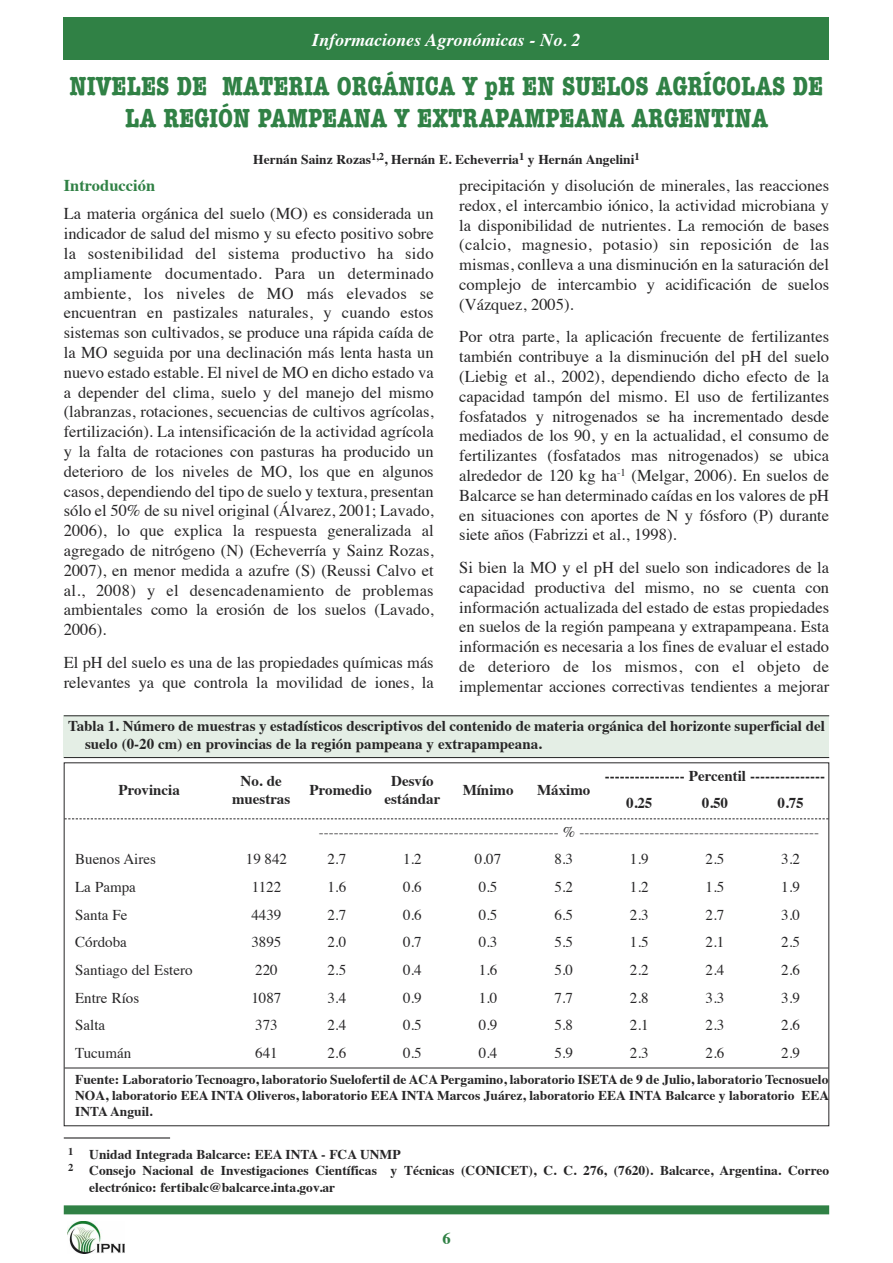
<style>
.page{position:relative;width:893px;height:1263px;background:#fff}
.page>*{position:absolute;margin:0;border:0;box-sizing:border-box;transform-origin:0 0}
.t1{font:700 condensed 27px/32.4px "American Typewriter";color:#308145;text-align:center}
.t2{font:italic 700 18px "Times";color:#fff}
.t3{font:16.5px/19.8px "Times";color:#272627;text-align:justify}
.t4{font:700 16.5px "Times";color:#308145}
.t5{font:15px "Times";color:#272627}
.t6{font:700 15px/18px "Times";color:#272627}
.t7{font:700 13.5px/16.2px "Times";color:#272627;text-align:justify}
.s1{color:#fff}
</style>
<div class="page">
<div style="left:64px;top:17px;width:765px;height:43px;background:#308145"></div>
<div style="left:64px;top:1205px;width:765px;height:9px;background:#308145"></div>
<img style="left:67px;top:1221px;width:57px;height:33px">
<hr style="left:64px;top:1137px;width:106px;height:1px;background:#272627">
<div style="left:64px;top:715px;width:765px;height:43px;background:#e4eee5"></div>
<hr style="left:64px;top:715px;width:765px;height:1px;background:#272627">
<hr style="left:64px;top:757px;width:765px;height:1px;background:#272627">
<svg style="left:65px;top:818px;width:763px;height:1px"></svg>
<hr style="left:65px;top:1068px;width:763px;height:1px;background:#272627">
<p class="t2" style="left:312px;top:32px;width:270px">Informaciones Agronómicas - No. 2</p>
<h1 class="t1" style="left:70px;top:70px;width:755px">NIVELES DE MATERIA ORGÁNICA Y pH EN SUELOS AGRÍCOLAS DE<br>LA REGIÓN PAMPEANA Y EXTRAPAMPEANA ARGENTINA</h1>
<p class="t7" style="left:253px;top:153px;width:388px">Hernán Sainz Rozas<sup>1,2</sup>, Hernán E. Echeverria<sup>1</sup> y Hernán Angelini<sup>1</sup></p>
<p class="t4" style="left:64px;top:179px;width:93px">Introducción</p>
<p class="t3" style="left:64px;top:205px;width:371px">La materia orgánica del suelo (MO) es considerada un indicador de salud del mismo y su efecto positivo sobre la sostenibilidad del sistema productivo ha sido ampliamente documentado. Para un determinado ambiente, los niveles de MO más elevados se encuentran en pastizales naturales, y cuando estos sistemas son cultivados, se produce una rápida caída de la MO seguida por una declinación más lenta hasta un nuevo estado estable. El nivel de MO en dicho estado va a depender del clima, suelo y del manejo del mismo (labranzas, rotaciones, secuencias de cultivos agrícolas, fertilización). La intensificación de la actividad agrícola y la falta de rotaciones con pasturas ha producido un deterioro de los niveles de MO, los que en algunos casos, dependiendo del tipo de suelo y textura, presentan sólo el 50% de su nivel original (Álvarez, 2001; Lavado, 2006), lo que explica la respuesta generalizada al agregado de nitrógeno (N) (Echeverría y Sainz Rozas, 2007), en menor medida a azufre (S) (Reussi Calvo et al., 2008) y el desencadenamiento de problemas ambientales como la erosión de los suelos (Lavado, 2006).</p>
<p class="t3" style="left:64px;top:654px;width:371px">El pH del suelo es una de las propiedades químicas más relevantes ya que controla la movilidad de iones, la</p>
<p class="t3" style="left:459px;top:177px;width:371px">precipitación y disolución de minerales, las reacciones redox, el intercambio iónico, la actividad microbiana y la disponibilidad de nutrientes. La remoción de bases (calcio, magnesio, potasio) sin reposición de las mismas, conlleva a una disminución en la saturación del complejo de intercambio y acidificación de suelos (Vázquez, 2005).</p>
<p class="t3" style="left:459px;top:328px;width:371px">Por otra parte, la aplicación frecuente de fertilizantes también contribuye a la disminución del pH del suelo (Liebig et al., 2002), dependiendo dicho efecto de la capacidad tampón del mismo. El uso de fertilizantes fosfatados y nitrogenados se ha incrementado desde mediados de los 90, y en la actualidad, el consumo de fertilizantes (fosfatados mas nitrogenados) se ubica alrededor de 120 kg ha<sup>-1</sup> (Melgar, 2006). En suelos de Balcarce se han determinado caídas en los valores de pH en situaciones con aportes de N y fósforo (P) durante siete años (Fabrizzi et al., 1998).</p>
<p class="t3" style="left:459px;top:559px;width:371px">Si bien la MO y el pH del suelo son indicadores de la capacidad productiva del mismo, no se cuenta con información actualizada del estado de estas propiedades en suelos de la región pampeana y extrapampeana. Esta información es necesaria a los fines de evaluar el estado de deterioro de los mismos, con el objeto de implementar acciones correctivas tendientes a mejorar</p>
<p class="t6" style="left:85px;top:719px;width:741px;text-indent:-17px">Tabla 1. Número de muestras y estadísticos descriptivos del contenido de materia orgánica del horizonte superficial del suelo (0-20 cm) en provincias de la región pampeana y extrapampeana.</p>
<p class="t6" style="left:119px;top:782px;width:63px">Provincia</p>
<p class="t6" style="left:232px;top:773px;width:60px;text-align:center">No. de muestras</p>
<p class="t6" style="left:310px;top:782px;width:64px">Promedio</p>
<p class="t6" style="left:384px;top:773px;width:57px;text-align:center">Desvío estándar</p>
<p class="t6" style="left:463px;top:782px;width:52px">Mínimo</p>
<p class="t6" style="left:537px;top:782px;width:55px">Máximo</p>
<p class="t6" style="left:626px;top:763px;width:200px;line-height:27.6px;text-indent:-21px">---------------- Percentil ---------------<br>0.25</p>
<p class="t6" style="left:702px;top:796px;width:28px">0.50</p>
<p class="t6" style="left:777px;top:796px;width:28px">0.75</p>
<p class="t5" style="left:319px;top:825px;width:502px">------------------------------------------------ % ------------------------------------------------</p>
<p class="t5" style="left:75px;top:853px;width:82px">Buenos Aires</p>
<p class="t5" style="left:246px;top:853px;width:43px">19<span class="s1">.</span>842</p>
<p class="t5" style="left:327px;top:853px;width:20px">2.7</p>
<p class="t5" style="left:403px;top:853px;width:20px">1.2</p>
<p class="t5" style="left:475px;top:853px;width:28px">0.07</p>
<p class="t5" style="left:554px;top:853px;width:20px">8.3</p>
<p class="t5" style="left:630px;top:853px;width:20px">1.9</p>
<p class="t5" style="left:706px;top:853px;width:20px">2.5</p>
<p class="t5" style="left:781px;top:853px;width:20px">3.2</p>
<p class="t5" style="left:75px;top:881px;width:62px">La Pampa</p>
<p class="t5" style="left:252px;top:881px;width:31px">1122</p>
<p class="t5" style="left:327px;top:881px;width:20px">1.6</p>
<p class="t5" style="left:403px;top:881px;width:20px">0.6</p>
<p class="t5" style="left:479px;top:881px;width:20px">0.5</p>
<p class="t5" style="left:554px;top:881px;width:20px">5.2</p>
<p class="t5" style="left:630px;top:881px;width:20px">1.2</p>
<p class="t5" style="left:706px;top:881px;width:20px">1.5</p>
<p class="t5" style="left:781px;top:881px;width:20px">1.9</p>
<p class="t5" style="left:75px;top:908px;width:54px">Santa Fe</p>
<p class="t5" style="left:251px;top:908px;width:31px">4439</p>
<p class="t5" style="left:327px;top:908px;width:20px">2.7</p>
<p class="t5" style="left:403px;top:908px;width:20px">0.6</p>
<p class="t5" style="left:479px;top:908px;width:20px">0.5</p>
<p class="t5" style="left:554px;top:908px;width:20px">6.5</p>
<p class="t5" style="left:630px;top:908px;width:20px">2.3</p>
<p class="t5" style="left:706px;top:908px;width:20px">2.7</p>
<p class="t5" style="left:781px;top:908px;width:20px">3.0</p>
<p class="t5" style="left:75px;top:936px;width:53px">Córdoba</p>
<p class="t5" style="left:251px;top:936px;width:31px">3895</p>
<p class="t5" style="left:327px;top:936px;width:20px">2.0</p>
<p class="t5" style="left:403px;top:936px;width:20px">0.7</p>
<p class="t5" style="left:479px;top:936px;width:20px">0.3</p>
<p class="t5" style="left:554px;top:936px;width:20px">5.5</p>
<p class="t5" style="left:630px;top:936px;width:20px">1.5</p>
<p class="t5" style="left:706px;top:936px;width:20px">2.1</p>
<p class="t5" style="left:781px;top:936px;width:20px">2.5</p>
<p class="t5" style="left:75px;top:964px;width:119px">Santiago del Estero</p>
<p class="t5" style="left:255px;top:964px;width:24px">220</p>
<p class="t5" style="left:327px;top:964px;width:20px">2.5</p>
<p class="t5" style="left:403px;top:964px;width:20px">0.4</p>
<p class="t5" style="left:479px;top:964px;width:20px">1.6</p>
<p class="t5" style="left:554px;top:964px;width:20px">5.0</p>
<p class="t5" style="left:630px;top:964px;width:20px">2.2</p>
<p class="t5" style="left:706px;top:964px;width:20px">2.4</p>
<p class="t5" style="left:781px;top:964px;width:20px">2.6</p>
<p class="t5" style="left:75px;top:991px;width:66px">Entre Ríos</p>
<p class="t5" style="left:251px;top:991px;width:31px">1087</p>
<p class="t5" style="left:327px;top:991px;width:20px">3.4</p>
<p class="t5" style="left:403px;top:991px;width:20px">0.9</p>
<p class="t5" style="left:479px;top:991px;width:20px">1.0</p>
<p class="t5" style="left:554px;top:991px;width:20px">7.7</p>
<p class="t5" style="left:630px;top:991px;width:20px">2.8</p>
<p class="t5" style="left:706px;top:991px;width:20px">3.3</p>
<p class="t5" style="left:781px;top:991px;width:20px">3.9</p>
<p class="t5" style="left:75px;top:1019px;width:31px">Salta</p>
<p class="t5" style="left:255px;top:1019px;width:24px">373</p>
<p class="t5" style="left:327px;top:1019px;width:20px">2.4</p>
<p class="t5" style="left:403px;top:1019px;width:20px">0.5</p>
<p class="t5" style="left:479px;top:1019px;width:20px">0.9</p>
<p class="t5" style="left:554px;top:1019px;width:20px">5.8</p>
<p class="t5" style="left:630px;top:1019px;width:20px">2.1</p>
<p class="t5" style="left:706px;top:1019px;width:20px">2.3</p>
<p class="t5" style="left:781px;top:1019px;width:20px">2.6</p>
<p class="t5" style="left:75px;top:1047px;width:58px">Tucumán</p>
<p class="t5" style="left:255px;top:1047px;width:24px">641</p>
<p class="t5" style="left:327px;top:1047px;width:20px">2.6</p>
<p class="t5" style="left:403px;top:1047px;width:20px">0.5</p>
<p class="t5" style="left:479px;top:1047px;width:20px">0.4</p>
<p class="t5" style="left:554px;top:1047px;width:20px">5.9</p>
<p class="t5" style="left:630px;top:1047px;width:20px">2.3</p>
<p class="t5" style="left:706px;top:1047px;width:20px">2.6</p>
<p class="t5" style="left:781px;top:1047px;width:20px">2.9</p>
<p class="t7" style="left:75px;top:1072px;width:755px">Fuente: Laboratorio Tecnoagro, laboratorio Suelofertil de ACA Pergamino, laboratorio ISETA de 9 de Julio, laboratorio Tecnosuelo NOA, laboratorio EEA INTA Oliveros, laboratorio EEA INTA Marcos Juárez, laboratorio EEA INTA Balcarce y laboratorio EEA INTA Anguil.</p>
<p class="t7" style="left:68px;top:1148px;width:334px"><sup>1</sup> Unidad Integrada Balcarce: EEA INTA - FCA UNMP</p>
<p class="t7" style="left:68px;top:1164px;width:763px"><sup>2</sup> Consejo Nacional de Investigaciones Científicas y Técnicas (CONICET), C. C. 276, (7620). Balcarce, Argentina. Correo</p>
<p class="t7" style="left:89px;top:1180px;width:247px">electrónico: fertibalc@balcarce.inta.gov.ar</p>
<p class="t4" style="left:442px;top:1231px;width:10px">6</p>
</div>
